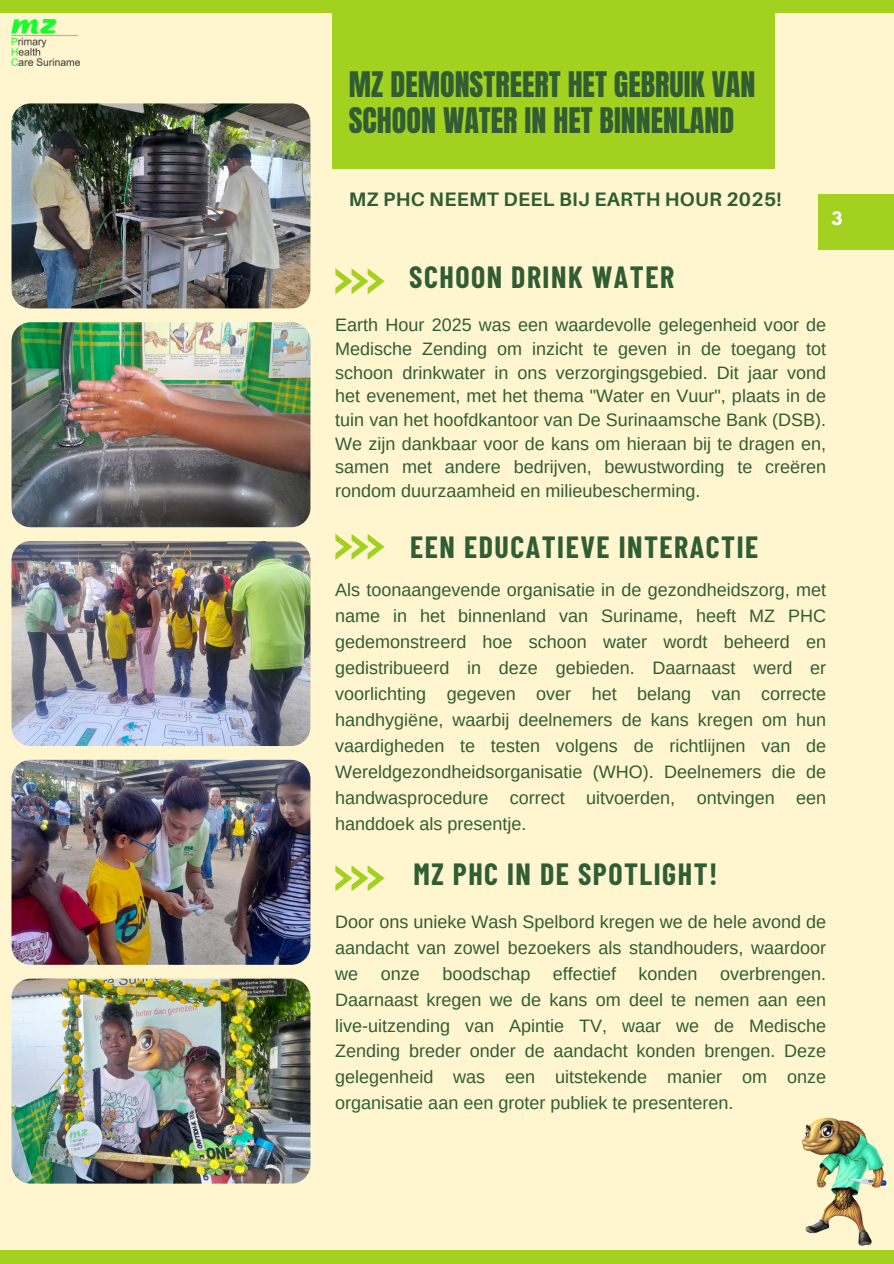
<style>
.page{position:relative;width:894px;height:1264px;background:#fff}
.page>*{position:absolute;margin:0;border:0;box-sizing:border-box;transform-origin:0 0}
.t1{font:700 30px "Barlow Condensed";letter-spacing:.05em;color:#315d34}
.t2{font:30px/36px "Anton";color:#315d34}
.t3{font:700 19.5px "Aileron";letter-spacing:.015em;color:#315d34}
.t4{font:18px/26px "Arimo";color:#315d34;text-align:justify}
.t5{font:700 16.5px "League Spartan";color:#fff}
</style>
<div class="page">
<div style="left:0;top:0;width:893px;height:1263px;background:#fff6d0"></div>
<svg style="left:335px;top:268px;width:49px;height:26px"></svg>
<div style="left:0;top:0;width:893px;height:12px;background:#a3d120"></div>
<div style="left:0;top:1249px;width:893px;height:14px;background:#a3d120"></div>
<div style="left:817px;top:194px;width:76px;height:55px;background:#a3d120"></div>
<img style="left:12px;top:103px;width:298px;height:205px;border-radius:19px">
<img style="left:12px;top:19px;width:67px;height:47px">
<img style="left:12px;top:322px;width:298px;height:205px;border-radius:19px">
<img style="left:12px;top:541px;width:298px;height:205px;border-radius:19px">
<img style="left:12px;top:759px;width:298px;height:205px;border-radius:19px">
<img style="left:12px;top:978px;width:298px;height:205px;border-radius:19px">
<svg style="left:335px;top:534px;width:49px;height:25px"></svg>
<div style="left:332px;top:0;width:442px;height:168px;background:#a3d120"></div>
<svg style="left:335px;top:865px;width:49px;height:26px"></svg>
<img style="left:785px;top:1117px;width:108px;height:133px">
<p class="t2" style="left:349px;top:67px;width:408px">MZ DEMONSTREERT HET GEBRUIK VAN<br>SCHOON WATER IN HET BINNENLAND</p>
<p class="t3" style="left:349px;top:187px;width:434px">MZ PHC NEEMT DEEL BIJ EARTH HOUR 2025!</p>
<p class="t1" style="left:409px;top:258px;width:266px">SCHOON DRINK WATER</p>
<h2 class="t5" style="left:831px;top:210px;width:12px">3</h2>
<p class="t4" style="left:335px;top:313px;width:492px;line-height:23.7px">Earth Hour 2025 was een waardevolle gelegenheid voor de Medische Zending om inzicht te geven in de toegang tot schoon drinkwater in ons verzorgingsgebied. Dit jaar vond het evenement, met het thema "Water en Vuur", plaats in de tuin van het hoofdkantoor van De Surinaamsche Bank (DSB).<br>We zijn dankbaar voor de kans om hieraan bij te dragen en, samen met andere bedrijven, bewustwording te creëren rondom duurzaamheid en milieubescherming.</p>
<p class="t1" style="left:410px;top:528px;width:349px">EEN EDUCATIEVE INTERACTIE</p>
<p class="t4" style="left:335px;top:577px;width:492px">Als toonaangevende organisatie in de gezondheidszorg, met name in het binnenland van Suriname, heeft MZ PHC gedemonstreerd hoe schoon water wordt beheerd en gedistribueerd in deze gebieden. Daarnaast werd er voorlichting gegeven over het belang van correcte handhygiëne, waarbij deelnemers de kans kregen om hun vaardigheden te testen volgens de richtlijnen van de Wereldgezondheidsorganisatie (WHO). Deelnemers die de handwasprocedure correct uitvoerden, ontvingen een handdoek als presentje.</p>
<h1 class="t1" style="left:413px;top:855px;width:305px">MZ PHC IN DE SPOTLIGHT!</h1>
<p class="t4" style="left:335px;top:908px;width:492px">Door ons unieke Wash Spelbord kregen we de hele avond de aandacht van zowel bezoekers als standhouders, waardoor we</p>
<p class="t4" style="left:335px;top:960px;width:492px;text-indent:385px">overbrengen.<br>Daarnaast kregen we de kans om deel te nemen aan een live-uitzending van Apintie TV, waar we de Medische Zending breder onder de aandacht konden brengen. Deze gelegenheid was een uitstekende manier om onze organisatie aan een groter publiek te presenteren.</p>
<p class="t4" style="left:380px;top:960px;width:41px">onze</p>
<p class="t4" style="left:442px;top:960px;width:90px">boodschap</p>
<p class="t4" style="left:553px;top:960px;width:64px">effectief</p>
<p class="t4" style="left:638px;top:960px;width:61px">konden</p>
</div>
